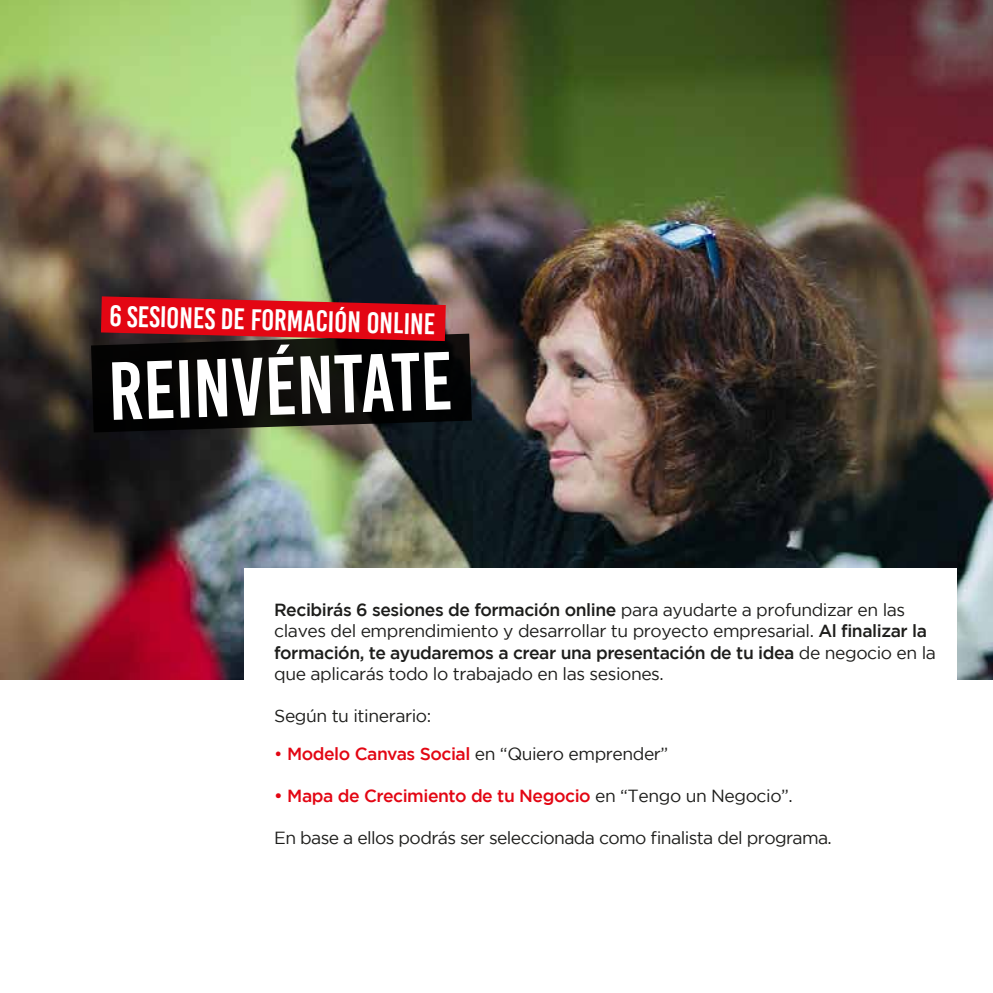
<style>
.page{position:relative;width:993px;height:993px;background:#fff}
.page>*{position:absolute;margin:0;border:0;box-sizing:border-box;transform-origin:0 0}
.t1{font:82.08px "Bebas Kai";color:#fff}
.t2{font:29.75px "Bebas Kai";color:#fff}
.t3{font:17.5px/21px "Gotham";letter-spacing:-.025em;color:#1d1d1b}
.t4{font:500 17.5px "Gotham";letter-spacing:-.025em;color:#e30613}
.s1{font-weight:500}
.s2{color:#e30613}
.s3{font-weight:500;color:#e30613}
.s4{font-weight:400;color:#1d1d1b}
</style>
<div class="page">
<img style="left:0;top:0;width:992px;height:679px">
<div style="left:244px;top:567px;width:712px;height:277px;background:#fff"></div>
<svg style="left:91px;top:296px;width:381px;height:136px;background:#440f11"></svg>
<h2 class="t2" style="left:109px;top:301px;width:327px;rotate:1deg">6 SESIONES DE FORMACIÓN ONLINE</h2>
<h1 class="t1" style="left:107px;top:348px;width:345px;rotate:-2deg">REINVÉNTATE</h1>
<p class="t3" style="left:274px;top:599px;width:663px"><span class="s1">Recibirás 6 sesiones de formación online</span> para ayudarte a profundizar en las claves del emprendimiento y desarrollar tu proyecto empresarial. <span class="s1">Al finalizar la formación, te ayudaremos a crear una presentación de tu idea</span> de negocio en la que aplicarás todo lo trabajado en las sesiones.</p>
<p class="t3" style="left:274px;top:704px;width:158px">Según tu itinerario:</p>
<p class="t3" style="left:274px;top:742px;width:395px"><span class="s2">•</span> <span class="s3">Modelo Canvas Social</span> en “Quiero emprender”</p>
<p class="t4" style="left:274px;top:785px;width:520px">• Mapa de Crecimiento de tu Negocio <span class="s4">en “Tengo un Negocio”.</span></p>
<p class="t3" style="left:274px;top:826px;width:559px">En base a ellos podrás ser seleccionada como finalista del programa.</p>
</div>
